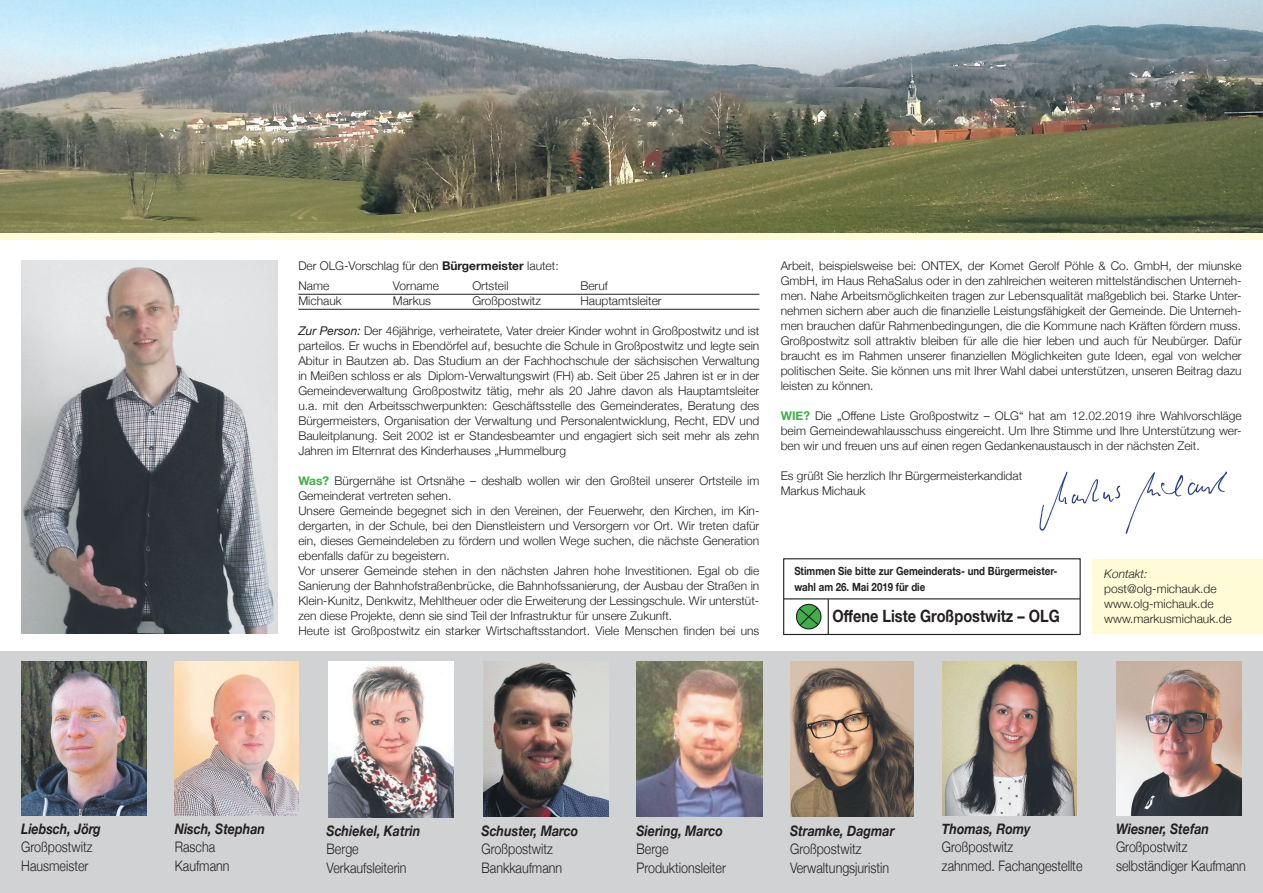
<style>
.page{position:relative;width:1263px;height:893px;background:#fff}
.page>*{position:absolute;margin:0;border:0;box-sizing:border-box;transform-origin:0 0}
.t1{font:700 16.95px "Helvetica Neue";color:#231f20;scale:.86 1}
.t2{font:300 14.55px/18.6px "Helvetica Neue";color:#231f20;scale:.86 1}
.t3{font:italic 700 14.55px "Helvetica Neue";color:#231f20;scale:.86 1}
.t4{font:300 12px/15px "Helvetica Neue";color:#231f20}
.t5{font:italic 300 12px "Helvetica Neue";color:#231f20}
.t6{font:700 11.25px/15.8px "Helvetica Neue";color:#231f20;scale:.86 1}
.s1{font-weight:700}
.s2{font-weight:400;font-style:italic}
.s3{font-weight:700;color:#40ae49}
</style>
<div class="page">
<div style="left:0;top:227px;width:1263px;height:13px;background:#fffbd6"></div>
<hr style="left:298px;top:294px;width:461px;height:1px;background:#231f20">
<hr style="left:298px;top:309px;width:461px;height:1px;background:#231f20">
<img style="left:21px;top:261px;width:256px;height:372px">
<img style="left:1040px;top:471px;width:187px;height:62px">
<img style="left:0;top:0;width:1263px;height:233px">
<div style="left:1093px;top:559px;width:170px;height:75px;background:#fffbd6"></div>
<div style="left:783px;top:558px;width:298px;height:77px;border:1px solid #231f20"></div>
<svg style="left:795px;top:603px;width:27px;height:27px"></svg>
<hr style="left:784px;top:598px;width:296px;height:1px;background:#231f20">
<hr style="left:828px;top:599px;width:1px;height:36px;background:#231f20">
<div style="left:0;top:651px;width:1263px;height:242px;background:#d1d2d4"></div>
<img style="left:21px;top:662px;width:126px;height:153px">
<img style="left:175px;top:662px;width:124px;height:153px">
<img style="left:942px;top:662px;width:134px;height:153px">
<img style="left:1116px;top:662px;width:125px;height:153px">
<img style="left:636px;top:662px;width:126px;height:155px">
<img style="left:328px;top:662px;width:125px;height:155px">
<img style="left:483px;top:662px;width:125px;height:155px">
<img style="left:790px;top:662px;width:124px;height:154px">
<p class="t4" style="left:298px;top:256px;width:262px;line-height:19.2px">Der OLG-Vorschlag für den <span class="s1">Bürgermeister</span> lautet:<br>Name</p>
<p class="t4" style="left:393px;top:277px;width:48px">Vorname</p>
<p class="t4" style="left:472px;top:277px;width:38px">Ortsteil</p>
<p class="t4" style="left:580px;top:277px;width:29px">Beruf</p>
<p class="t4" style="left:298px;top:292px;width:45px">Michauk</p>
<p class="t4" style="left:393px;top:292px;width:40px">Markus</p>
<p class="t4" style="left:472px;top:292px;width:70px">Großpostwitz</p>
<p class="t4" style="left:580px;top:292px;width:83px">Hauptamtsleiter</p>
<p class="t4" style="left:298px;top:322px;width:463px;text-align:justify"><span class="s2">Zur Person:</span> Der 46jährige, verheiratete, Vater dreier Kinder wohnt in Großpostwitz und ist parteilos. Er wuchs in Ebendörfel auf, besuchte die Schule in Großpostwitz und legte sein Abitur in Bautzen ab. Das Studium an der Fachhochschule der sächsischen Verwaltung in Meißen schloss er als Diplom-Verwaltungswirt (FH) ab. Seit über 25 Jahren ist er in der Gemeindeverwaltung Großpostwitz tätig, mehr als 20 Jahre davon als Hauptamtsleiter u.a. mit den Arbeitsschwerpunkten: Geschäftsstelle des Gemeinderates, Beratung des Bürgermeisters, Organisation der Verwaltung und Personalentwicklung, Recht, EDV und Bauleitplanung. Seit 2002 ist er Standesbeamter und engagiert sich seit mehr als zehn Jahren im Elternrat des Kinderhauses „Hummelburg</p>
<p class="t4" style="left:298px;top:472px;width:463px"><span class="s3">Was?</span> Bürgernähe ist Ortsnähe – deshalb wollen wir den Großteil unserer Ortsteile im Gemeinderat vertreten sehen.<br>Unsere Gemeinde begegnet sich in den Vereinen, der Feuerwehr, den Kirchen, im Kin&shy;dergarten, in der Schule, bei den Dienstleistern und Versorgern vor Ort. Wir treten dafür ein, dieses Gemeindeleben zu fördern und wollen Wege suchen, die nächste Generation ebenfalls dafür zu begeistern.<br>Vor unserer Gemeinde stehen in den nächsten Jahren hohe Investitionen. Egal ob die Sanierung der Bahnhofstraßenbrücke, die Bahnhofssanierung, der Ausbau der Straßen in Klein-Kunitz, Denkwitz, Mehltheuer oder die Erweiterung der Lessingschule. Wir unterstüt&shy;zen diese Projekte, denn sie sind Teil der Infrastruktur für unsere Zukunft.<br>Heute ist Großpostwitz ein starker Wirtschaftsstandort. Viele Menschen finden bei uns</p>
<p class="t4" style="left:781px;top:258px;width:463px;text-align:justify">Arbeit, beispielsweise bei: ONTEX, der Komet Gerolf Pöhle &amp; Co. GmbH, der miunske GmbH, im Haus RehaSalus oder in den zahlreichen weiteren mittelständischen Unterneh&shy;men. Nahe Arbeitsmöglichkeiten tragen zur Lebensqualität maßgeblich bei. Starke Unter&shy;nehmen sichern aber auch die finanzielle Leistungsfähigkeit der Gemeinde. Die Unterneh&shy;men brauchen dafür Rahmenbedingungen, die die Kommune nach Kräften fördern muss.<br>Großpostwitz soll attraktiv bleiben für alle die hier leben und auch für Neubürger. Dafür braucht es im Rahmen unserer finanziellen Möglichkeiten gute Ideen, egal von welcher politischen Seite. Sie können uns mit Ihrer Wahl dabei unterstützen, unseren Beitrag dazu leisten zu können.</p>
<p class="t4" style="left:781px;top:408px;width:462px;text-align:justify"><span class="s3">WIe?</span> Die „Offene Liste Großpostwitz – OLG“ hat am 12.02.2019 ihre Wahlvorschläge beim Gemeindewahlausschuss eingereicht. Um Ihre Stimme und Ihre Unterstützung wer&shy;ben wir und freuen uns auf einen regen Gedankenaustausch in der nächsten Zeit.</p>
<p class="t4" style="left:781px;top:468px;width:243px">Es grüßt Sie herzlich Ihr Bürgermeisterkandidat<br>Markus Michauk</p>
<p class="t6" style="left:794px;top:563px;width:308px">Stimmen Sie bitte zur Gemeinderats- und Bürgermeister&shy;wahl am 26. mai 2019 für die</p>
<h1 class="t1" style="left:832px;top:603px;width:266px">Offene Liste Großpostwitz – OLG</h1>
<p class="t5" style="left:1104px;top:564px;width:45px">Kontakt:</p>
<p class="t4" style="left:1104px;top:580px;width:129px">post@olg-michauk.de www.olg-michauk.de www.markusmichauk.de</p>
<p class="t3" style="left:21px;top:817px;width:94px">Liebsch, Jörg</p>
<p class="t2" style="left:21px;top:837px;width:85px">Großpostwitz<br>Hausmeister</p>
<p class="t3" style="left:175px;top:817px;width:107px">Nisch, Stephan</p>
<p class="t2" style="left:175px;top:837px;width:65px">Rascha<br>Kaufmann</p>
<p class="t3" style="left:327px;top:819px;width:111px">Schiekel, Katrin</p>
<p class="t2" style="left:327px;top:839px;width:94px">Berge<br>Verkaufsleiterin</p>
<p class="t3" style="left:482px;top:819px;width:114px">Schuster, Marco</p>
<p class="t2" style="left:482px;top:839px;width:95px">Großpostwitz<br>Bankkaufmann</p>
<p class="t3" style="left:636px;top:819px;width:102px">Siering, Marco</p>
<p class="t2" style="left:636px;top:839px;width:105px">Berge<br>Produktionsleiter</p>
<p class="t3" style="left:790px;top:819px;width:123px">Stramke, Dagmar</p>
<p class="t2" style="left:790px;top:839px;width:117px">Großpostwitz<br>Verwaltungsjuristin</p>
<p class="t3" style="left:942px;top:817px;width:105px">Thomas, Romy</p>
<p class="t2" style="left:942px;top:837px;width:165px">Großpostwitz<br>zahnmed. Fachangestellte</p>
<p class="t3" style="left:1116px;top:817px;width:110px">Wiesner, Stefan</p>
<p class="t2" style="left:1116px;top:837px;width:152px">Großpostwitz selbständiger Kaufmann</p>
</div>
